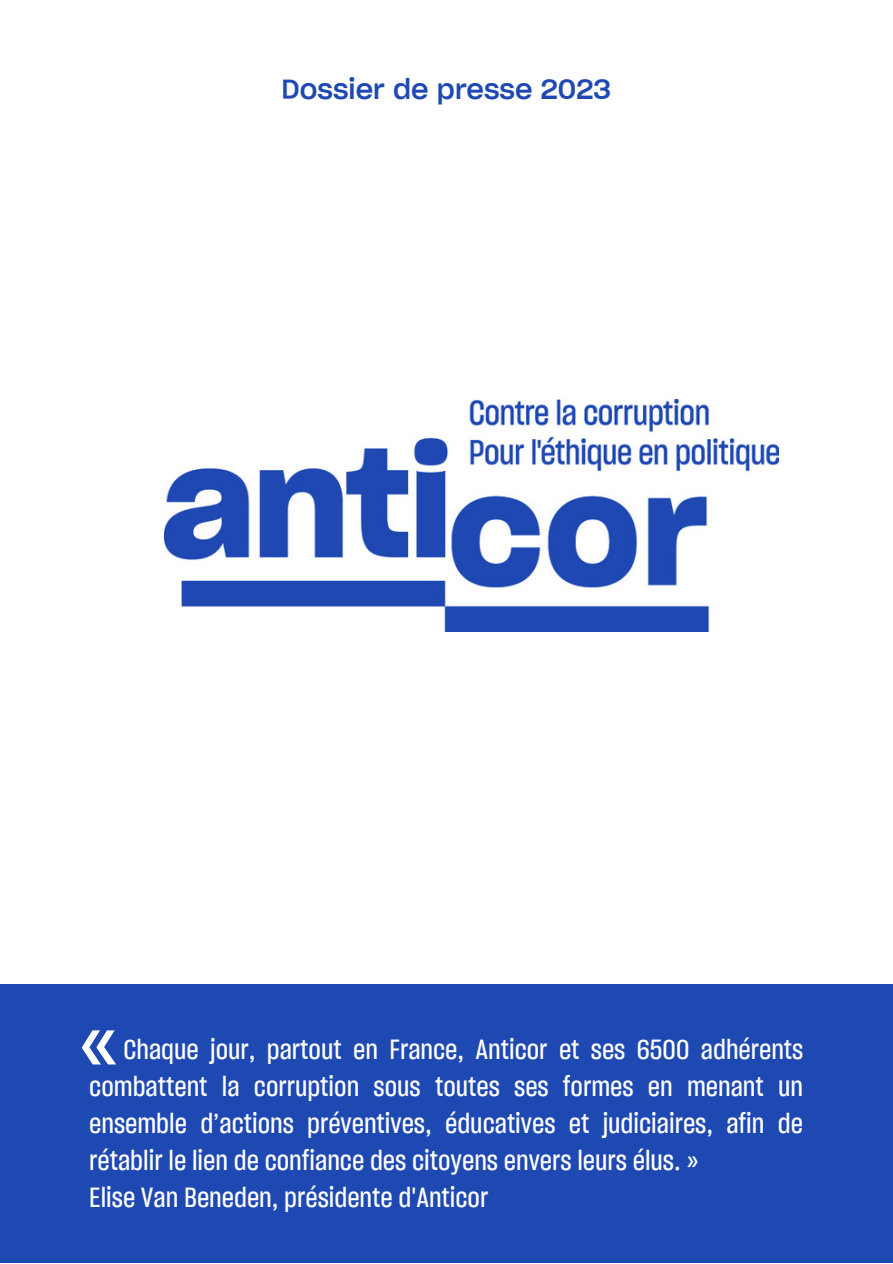
<style>
.page{position:relative;width:893px;height:1264px;background:#fff}
.page>*{position:absolute;margin:0;border:0;box-sizing:border-box;transform-origin:0 0}
.t1{font:89.85px "Sharp Grotesk Medium 15";color:#fff}
.t2{font:27px/37px "Sharp Grotesk Medium 15";color:#fff;text-align:justify}
.t3{font:27px "Sharp Grotesk Medium 20";color:#1f49b2}
</style>
<div class="page">
<img style="left:164px;top:399px;width:614px;height:232px">
<div style="left:0;top:984px;width:892px;height:278px;background:#1f49b2"></div>
<p class="t3" style="left:281px;top:72px;width:331px">Dossier de presse 2023</p>
<p class="t1" style="left:77px;top:984px;width:44px">«</p>
<p class="t2" style="left:89px;top:1030px;width:715px;text-indent:34px">Chaque jour, partout en France, Anticor et ses 6500 adhérents combattent la corruption sous toutes ses formes en menant un ensemble d’actions préventives, éducatives et judiciaires, afin de rétablir le lien de confiance des citoyens envers leurs élus. »</p>
<p class="t2" style="left:89px;top:1178px;width:400px">Elise Van Beneden, présidente d'Anticor</p>
</div>
